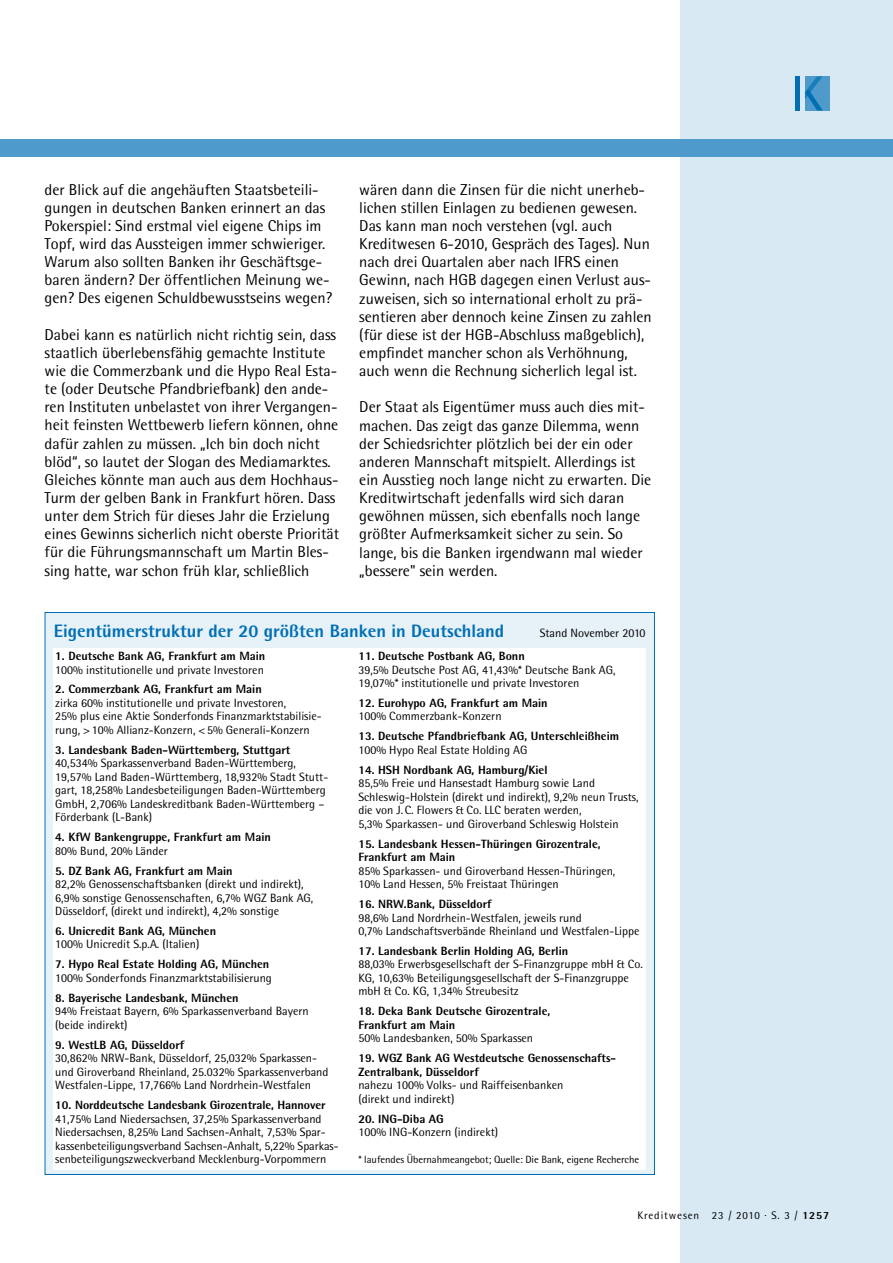
<style>
.page{position:relative;width:893px;height:1263px;background:#fff}
.page>*{position:absolute;margin:0;border:0;box-sizing:border-box;transform-origin:0 0}
.t1{font:800 18px "Rotis Semi Sans";color:#006fb4}
.t2{font:15.75px/18.1px "Rotis Semi Sans";color:#000}
.t3{font:12px/13.5px "Rotis Semi Sans";color:#000}
.t4{font:800 12px/13.5px "Rotis Semi Sans";color:#000}
.t5{font:10.95px "Rotis Semi Sans";letter-spacing:.08em;color:#000}
.t6{font:10.5px "Rotis Semi Sans";letter-spacing:-.005em;color:#000}
.s1{font-weight:800}
</style>
<div class="page">
<div style="left:680px;top:0;width:213px;height:1263px;background:#d9e9f4"></div>
<div style="left:805px;top:76px;width:24px;height:34px;background:#4d9acb"></div>
<div style="left:795px;top:76px;width:5px;height:34px;background:#006fb4"></div>
<svg style="left:805px;top:76px;width:18px;height:34px"></svg>
<div style="left:0;top:139px;width:893px;height:17px;background:#4d9acb"></div>
<div style="left:45px;top:612px;width:609px;height:562px;background:#e6f1f8"></div>
<div style="left:53px;top:648px;width:593px;height:522px;background:#fff"></div>
<p class="t2" style="left:45px;top:180px;width:289px">der Blick auf die angehäuften Staatsbeteili&shy;gungen in deutschen Banken erinnert an das Pokerspiel: Sind erstmal viel eigene Chips im Topf, wird das Aussteigen immer schwieriger.<br>Warum also sollten Banken ihr Geschäftsge&shy;baren ändern? Der öffentlichen Meinung we&shy;gen? Des eigenen Schuldbewusstseins wegen?</p>
<p class="t2" style="left:45px;top:325px;width:296px">Dabei kann es natürlich nicht richtig sein, dass staatlich überlebensfähig gemachte Institute wie die Commerzbank und die Hypo Real Esta&shy;te (oder Deutsche Pfandbriefbank) den ande&shy;ren Instituten unbelastet von ihrer Vergangen&shy;heit feinsten Wettbewerb liefern können, ohne dafür zahlen zu müssen. „Ich bin doch nicht blöd“, so lautet der Slogan des Mediamarktes.<br>Gleiches könnte man auch aus dem Hochhaus-Turm der gelben Bank in Frankfurt hören. Dass unter dem Strich für dieses Jahr die Erzielung eines Gewinns sicherlich nicht oberste Priorität für die Führungsmannschaft um Martin Bles&shy;sing hatte, war schon früh klar, schließlich</p>
<p class="t2" style="left:359px;top:180px;width:294px">wären dann die Zinsen für die nicht unerheb&shy;lichen stillen Einlagen zu bedienen gewesen.<br>Das kann man noch verstehen (vgl. auch Kreditwesen 6-2010, Gespräch des Tages). Nun nach drei Quartalen aber nach IFRS einen Gewinn, nach HGB dagegen einen Verlust aus&shy;zuweisen, sich so international erholt zu prä&shy;sentieren aber dennoch keine Zinsen zu zahlen (für diese ist der HGB-Abschluss maßgeblich), empfindet mancher schon als Verhöhnung, auch wenn die Rechnung sicherlich legal ist.</p>
<p class="t2" style="left:359px;top:398px;width:293px">Der Staat als Eigentümer muss auch dies mit&shy;machen. Das zeigt das ganze Dilemma, wenn der Schiedsrichter plötzlich bei der ein oder anderen Mannschaft mitspielt. Allerdings ist ein Ausstieg noch lange nicht zu erwarten. Die Kreditwirtschaft jedenfalls wird sich daran gewöhnen müssen, sich ebenfalls noch lange größter Aufmerksamkeit sicher zu sein. So lange, bis die Banken irgendwann mal wieder „bessere" sein werden.</p>
<h1 class="t1" style="left:54px;top:619px;width:452px">Eigentümerstruktur der 20 größten Banken in Deutschland</h1>
<p class="t3" style="left:540px;top:626px;width:107px">Stand November 2010</p>
<p class="t4" style="left:55px;top:649px;width:212px">1. Deutsche Bank AG, Frankfurt am Main</p>
<p class="t3" style="left:55px;top:663px;width:210px">100% institutionelle und private Investoren</p>
<p class="t4" style="left:55px;top:682px;width:208px">2. Commerzbank AG, Frankfurt am Main</p>
<p class="t3" style="left:55px;top:696px;width:268px">zirka 60% institutionelle und private Investoren,<br>25% plus eine Aktie Sonderfonds Finanzmarktstabilisie&shy;rung, &gt;10% Allianz-Konzern, &lt;5% Generali-Konzern</p>
<p class="t4" style="left:55px;top:743px;width:236px">3. Landesbank Baden-Württemberg, Stuttgart</p>
<p class="t3" style="left:55px;top:756px;width:273px">40,534% Sparkassenverband Baden-Württemberg, 19,57% Land Baden-Württemberg, 18,932% Stadt Stutt&shy;gart, 18,258% Landesbeteiligungen Baden-Württemberg GmbH, 2,706% Landeskreditbank Baden-Württemberg – Förderbank (L-Bank)</p>
<p class="t4" style="left:55px;top:830px;width:217px">4. KfW Bankengruppe, Frankfurt am Main</p>
<p class="t3" style="left:55px;top:844px;width:114px">80% Bund, 20% Länder</p>
<p class="t4" style="left:55px;top:863px;width:179px">5. DZ Bank AG, Frankfurt am Main</p>
<p class="t3" style="left:55px;top:877px;width:260px">82,2% Genossenschaftsbanken (direkt und indirekt),<br>6,9% sonstige Genossenschaften, 6,7% WGZ Bank AG,<br>Düsseldorf, (direkt und indirekt), 4,2% sonstige</p>
<p class="t4" style="left:55px;top:924px;width:162px">6. Unicredit Bank AG, München</p>
<p class="t3" style="left:55px;top:937px;width:146px">100% Unicredit S.p.A. (Italien)</p>
<p class="t4" style="left:55px;top:957px;width:216px">7. Hypo Real Estate Holding AG, München</p>
<p class="t3" style="left:55px;top:971px;width:218px">100% Sonderfonds Finanzmarktstabilisierung</p>
<p class="t4" style="left:55px;top:991px;width:185px">8. Bayerische Landesbank, München</p>
<p class="t3" style="left:55px;top:1004px;width:255px">94% Freistaat Bayern, 6% Sparkassenverband Bayern (beide indirekt)</p>
<p class="t4" style="left:55px;top:1037px;width:131px">9. WestLB AG, Düsseldorf</p>
<p class="t3" style="left:55px;top:1051px;width:275px">30,862% NRW-Bank, Düsseldorf, 25,032% Sparkassen&shy;und Giroverband Rheinland, 25.032% Sparkassenverband<br>Westfalen-Lippe, 17,766% Land Nordrhein-Westfalen</p>
<p class="t4" style="left:55px;top:1098px;width:272px">10. Norddeutsche Landesbank Girozentrale, Hannover</p>
<p class="t3" style="left:55px;top:1111px;width:285px">41,75% Land Niedersachsen, 37,25% Sparkassenverband Niedersachsen, 8,25% Land Sachsen-Anhalt, 7,53% Spar&shy;kassenbeteiligungsverband Sachsen-Anhalt, 5,22% Sparkas&shy;senbeteiligungszweckverband Mecklenburg-Vorpommern</p>
<p class="t4" style="left:358px;top:649px;width:168px">11. Deutsche Postbank AG, Bonn</p>
<p class="t3" style="left:358px;top:663px;width:259px">39,5% Deutsche Post AG, 41,43%* Deutsche Bank AG,<br>19,07%* institutionelle und private Investoren</p>
<p class="t4" style="left:358px;top:696px;width:191px">12. Eurohypo AG, Frankfurt am Main</p>
<p class="t3" style="left:358px;top:709px;width:145px">100% Commerzbank-Konzern</p>
<p class="t4" style="left:358px;top:729px;width:262px">13. Deutsche Pfandbriefbank AG, Unterschleißheim</p>
<p class="t3" style="left:358px;top:743px;width:171px">100% Hypo Real Estate Holding AG</p>
<p class="t4" style="left:358px;top:763px;width:191px">14. HSH Nordbank AG, Hamburg/Kiel</p>
<p class="t3" style="left:358px;top:776px;width:282px">85,5% Freie und Hansestadt Hamburg sowie Land Schleswig-Holstein (direkt und indirekt), 9,2% neun Trusts, die von J.C. Flowers &amp; Co. LLC beraten werden,<br>5,3% Sparkassen- und Giroverband Schleswig Holstein</p>
<p class="t4" style="left:358px;top:836px;width:244px">15. Landesbank Hessen-Thüringen Girozentrale,<br>Frankfurt am Main</p>
<p class="t3" style="left:358px;top:864px;width:259px">85% Sparkassen- und Giroverband Hessen-Thüringen,<br>10% Land Hessen, 5% Freistaat Thüringen</p>
<p class="t4" style="left:358px;top:897px;width:135px">16. NRW.Bank, Düsseldorf</p>
<p class="t3" style="left:358px;top:910px;width:283px">98,6% Land Nordrhein-Westfalen, jeweils rund<br>0,7% Landschaftsverbände Rheinland und Westfalen-Lippe</p>
<p class="t4" style="left:358px;top:944px;width:211px">17. Landesbank Berlin Holding AG, Berlin</p>
<p class="t3" style="left:358px;top:957px;width:286px">88,03% Erwerbsgesellschaft der S-Finanzgruppe mbH &amp; Co.<br>KG, 10,63% Beteiligungsgesellschaft der S-Finanzgruppe mbH &amp; Co. KG, 1,34% Streubesitz</p>
<p class="t4" style="left:358px;top:1004px;width:194px">18. Deka Bank Deutsche Girozentrale,<br>Frankfurt am Main</p>
<p class="t3" style="left:358px;top:1031px;width:176px">50% Landesbanken, 50% Sparkassen</p>
<p class="t4" style="left:358px;top:1051px;width:259px">19. WGZ Bank AG Westdeutsche Genossenschafts-<br>Zentralbank, Düsseldorf</p>
<p class="t3" style="left:358px;top:1078px;width:206px">nahezu 100% Volks- und Raiffeisenbanken (direkt und indirekt)</p>
<p class="t4" style="left:358px;top:1111px;width:87px">20. ING-Diba AG</p>
<p class="t3" style="left:358px;top:1125px;width:141px">100% ING-Konzern (indirekt)</p>
<p class="t6" style="left:358px;top:1154px;width:282px">* laufendes Übernahmeangebot; Quelle: Die Bank, eigene Recherche</p>
<p class="t5" style="left:637px;top:1209px;width:193px">Kreditwesen 23 / 2010 · S. 3 / <span class="s1">1257</span></p>
</div>
